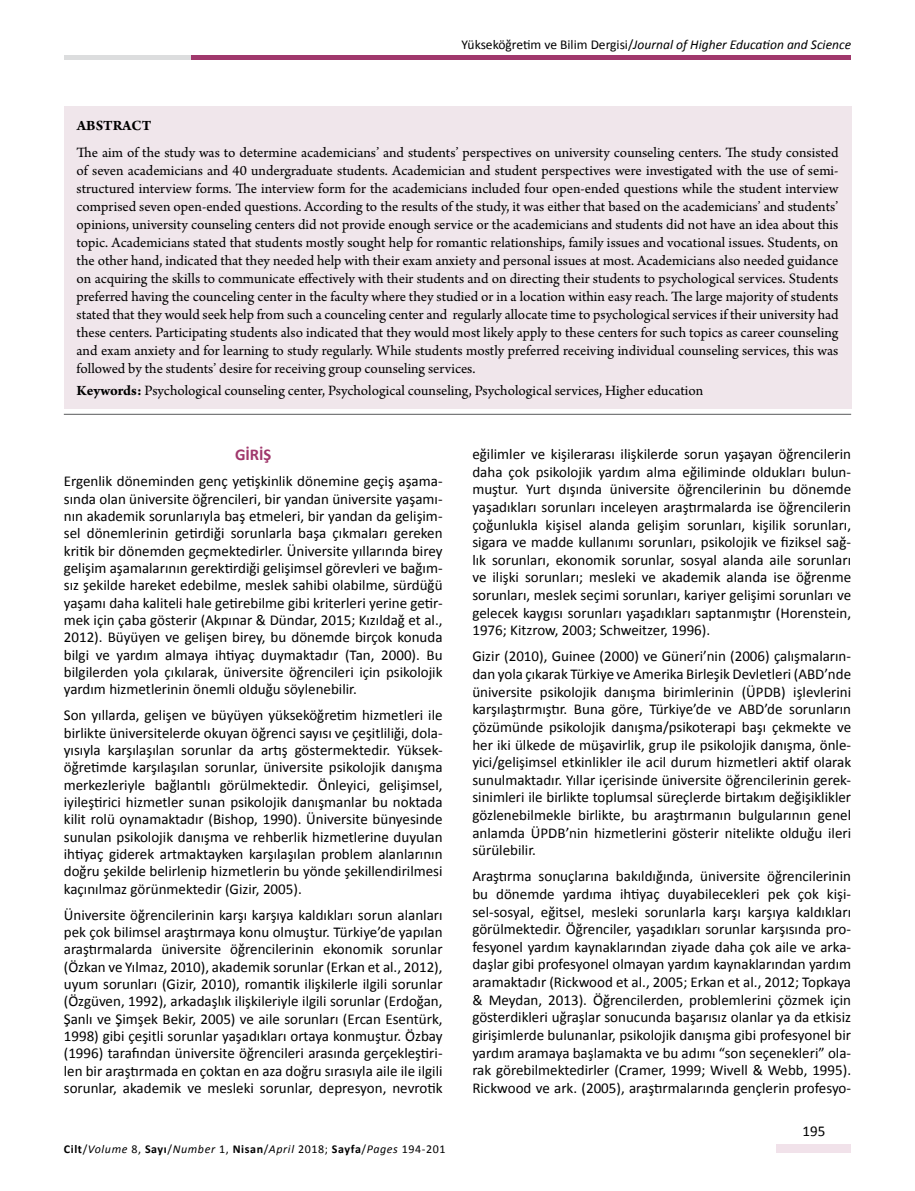
<style>
.page{position:relative;width:915px;height:1191px;background:#fff}
.page>*{position:absolute;margin:0;border:0;box-sizing:border-box;transform-origin:0 0}
.t1{font:700 16.5px "Calibri";color:#a0386c}
.t2{font:15px/17.5px "Calibri";color:#000;text-align:justify}
.t3{font:15px/18px "Arno Pro";color:#000;text-align:justify}
.t4{font:700 15px "Arno Pro";letter-spacing:.005em;color:#000}
.t5{font:italic 13.5px "Calibri";color:#000}
.t6{font:italic 12px "Calibri";letter-spacing:.05em;color:#000}
.s1{font-style:normal}
.s2{font-weight:700}
.s3{font-weight:700;font-style:normal}
</style>
<div class="page">
<div style="left:776px;top:1144px;width:74px;height:8px;background:#f1e2ea"></div>
<div style="left:64px;top:55px;width:132px;height:5px;background:#dcddde"></div>
<div style="left:191px;top:55px;width:659px;height:5px;background:#a0386c"></div>
<div style="left:64px;top:106px;width:786px;height:303px;background:#f0e6eb"></div>
<hr style="left:64px;top:414px;width:786px;height:1px;background:#58595b">
<p class="t5" style="left:461px;top:36px;width:391px"><span class="s1">Yükseköğretim ve Bilim Dergisi/</span>Journal of Higher Education and Science</p>
<p class="t4" style="left:77px;top:117px;width:76px">ABSTRACT</p>
<p class="t3" style="left:77px;top:144px;width:763px">The aim of the study was to determine academicians’ and students’ perspectives on university counseling centers. The study consisted of seven academicians and 40 undergraduate students. Academician and student perspectives were investigated with the use of semi&shy;structured interview forms. The interview form for the academicians included four open-ended questions while the student interview comprised seven open-ended questions. According to the results of the study, it was either that based on the academicians’ and students’ opinions, university counseling centers did not provide enough service or the academicians and students did not have an idea about this topic. Academicians stated that students mostly sought help for romantic relationships, family issues and vocational issues. Students, on the other hand, indicated that they needed help with their exam anxiety and personal issues at most. Academicians also needed guidance on acquiring the skills to communicate effectively with their students and on directing their students to psychological services. Students preferred having the counceling center in the faculty where they studied or in a location within easy reach. The large majority of students stated that they would seek help from such a counceling center and regularly allocate time to psychological services if their university had these centers. Participating students also indicated that they would most likely apply to these centers for such topics as career counseling and exam anxiety and for learning to study regularly. While students mostly preferred receiving individual counseling services, this was followed by the students’ desire for receiving group counseling services.</p>
<p class="t3" style="left:77px;top:382px;width:628px"><span class="s2">Keywords:</span> Psychological counseling center, Psychological counseling, Psychological services, Higher education</p>
<p class="t1" style="left:235px;top:444px;width:38px">GİRİŞ</p>
<p class="t2" style="left:64px;top:472px;width:380px">Ergenlik döneminden genç yetişkinlik dönemine geçiş aşama&shy;sında olan üniversite öğrencileri, bir yandan üniversite yaşamı&shy;nın akademik sorunlarıyla baş etmeleri, bir yandan da gelişim&shy;sel dönemlerinin getirdiği sorunlarla başa çıkmaları gereken kritik bir dönemden geçmektedirler. Üniversite yıllarında birey gelişim aşamalarının gerektirdiği gelişimsel görevleri ve bağım&shy;sız şekilde hareket edebilme, meslek sahibi olabilme, sürdüğü yaşamı daha kaliteli hale getirebilme gibi kriterleri yerine getir&shy;mek için çaba gösterir (Akpınar &amp; Dündar, 2015; Kızıldağ et al., 2012). Büyüyen ve gelişen birey, bu dönemde birçok konuda bilgi ve yardım almaya ihtiyaç duymaktadır (Tan, 2000). Bu bilgilerden yola çıkılarak, üniversite öğrencileri için psikolojik yardım hizmetlerinin önemli olduğu söylenebilir.</p>
<p class="t2" style="left:64px;top:706px;width:380px">Son yıllarda, gelişen ve büyüyen yükseköğretim hizmetleri ile birlikte üniversitelerde okuyan öğrenci sayısı ve çeşitliliği, dola&shy;yısıyla karşılaşılan sorunlar da artış göstermektedir. Yüksek&shy;öğretimde karşılaşılan sorunlar, üniversite psikolojik danışma merkezleriyle bağlantılı görülmektedir. Önleyici, gelişimsel, iyileştirici hizmetler sunan psikolojik danışmanlar bu noktada kilit rolü oynamaktadır (Bishop, 1990). Üniversite bünyesinde sunulan psikolojik danışma ve rehberlik hizmetlerine duyulan ihtiyaç giderek artmaktayken karşılaşılan problem alanlarının doğru şekilde belirlenip hizmetlerin bu yönde şekillendirilmesi kaçınılmaz görünmektedir (Gizir, 2005).</p>
<p class="t2" style="left:64px;top:906px;width:380px">Üniversite öğrencilerinin karşı karşıya kaldıkları sorun alanları pek çok bilimsel araştırmaya konu olmuştur. Türkiye’de yapılan araştırmalarda üniversite öğrencilerinin ekonomik sorunlar (Özkan ve Yılmaz, 2010), akademik sorunlar (Erkan et al., 2012), uyum sorunları (Gizir, 2010), romantik ilişkilerle ilgili sorunlar (Özgüven, 1992), arkadaşlık ilişkileriyle ilgili sorunlar (Erdoğan, Şanlı ve Şimşek Bekir, 2005) ve aile sorunları (Ercan Esentürk, 1998) gibi çeşitli sorunlar yaşadıkları ortaya konmuştur. Özbay (1996) tarafından üniversite öğrencileri arasında gerçekleştiri&shy;len bir araştırmada en çoktan en aza doğru sırasıyla aile ile ilgili sorunlar, akademik ve mesleki sorunlar, depresyon, nevrotik</p>
<p class="t6" style="left:64px;top:1140px;width:383px"><span class="s3">Cilt</span><span class="s1">/</span>Volume <span class="s1">8,</span> <span class="s3">Sayı</span><span class="s1">/</span>Number <span class="s1">1,</span> <span class="s3">Nisan</span><span class="s1">/</span>April <span class="s1">2018;</span> <span class="s3">Sayfa</span><span class="s1">/</span>Pages <span class="s1">194-201</span></p>
<p class="t2" style="left:472px;top:445px;width:380px">eğilimler ve kişilerarası ilişkilerde sorun yaşayan öğrencilerin daha çok psikolojik yardım alma eğiliminde oldukları bulun&shy;muştur. Yurt dışında üniversite öğrencilerinin bu dönemde yaşadıkları sorunları inceleyen araştırmalarda ise öğrencilerin çoğunlukla kişisel alanda gelişim sorunları, kişilik sorunları, sigara ve madde kullanımı sorunları, psikolojik ve fiziksel sağ&shy;lık sorunları, ekonomik sorunlar, sosyal alanda aile sorunları ve ilişki sorunları; mesleki ve akademik alanda ise öğrenme sorunları, meslek seçimi sorunları, kariyer gelişimi sorunları ve gelecek kaygısı sorunları yaşadıkları saptanmıştır (Horenstein, 1976; Kitzrow, 2003; Schweitzer, 1996).</p>
<p class="t2" style="left:472px;top:648px;width:380px">Gizir (2010), Guinee (2000) ve Güneri’nin (2006) çalışmaların&shy;dan yola çıkarak Türkiye ve Amerika Birleşik Devletleri (ABD’nde üniversite psikolojik danışma birimlerinin (ÜPDB) işlevlerini karşılaştırmıştır. Buna göre, Türkiye’de ve ABD’de sorunların çözümünde psikolojik danışma/psikoterapi başı çekmekte ve her iki ülkede de müşavirlik, grup ile psikolojik danışma, önle&shy;yici/gelişimsel etkinlikler ile acil durum hizmetleri aktif olarak sunulmaktadır. Yıllar içerisinde üniversite öğrencilerinin gerek&shy;sinimleri ile birlikte toplumsal süreçlerde birtakım değişiklikler gözlenebilmekle birlikte, bu araştırmanın bulgularının genel anlamda ÜPDB’nin hizmetlerini gösterir nitelikte olduğu ileri sürülebilir.</p>
<p class="t2" style="left:472px;top:867px;width:380px">Araştırma sonuçlarına bakıldığında, üniversite öğrencilerinin bu dönemde yardıma ihtiyaç duyabilecekleri pek çok kişi&shy;sel-sosyal, eğitsel, mesleki sorunlarla karşı karşıya kaldıkları görülmektedir. Öğrenciler, yaşadıkları sorunlar karşısında pro&shy;fesyonel yardım kaynaklarından ziyade daha çok aile ve arka&shy;daşlar gibi profesyonel olmayan yardım kaynaklarından yardım aramaktadır (Rickwood et al., 2005; Erkan et al., 2012; Topkaya &amp; Meydan, 2013). Öğrencilerden, problemlerini çözmek için gösterdikleri uğraşlar sonucunda başarısız olanlar ya da etkisiz girişimlerde bulunanlar, psikolojik danışma gibi profesyonel bir yardım aramaya başlamakta ve bu adımı “son seçenekleri” ola&shy;rak görebilmektedirler (Cramer, 1999; Wivell &amp; Webb, 1995).<br>Rickwood ve ark. (2005), araştırmalarında gençlerin profesyo-</p>
<p class="t2" style="left:802px;top:1122px;width:24px">195</p>
</div>
